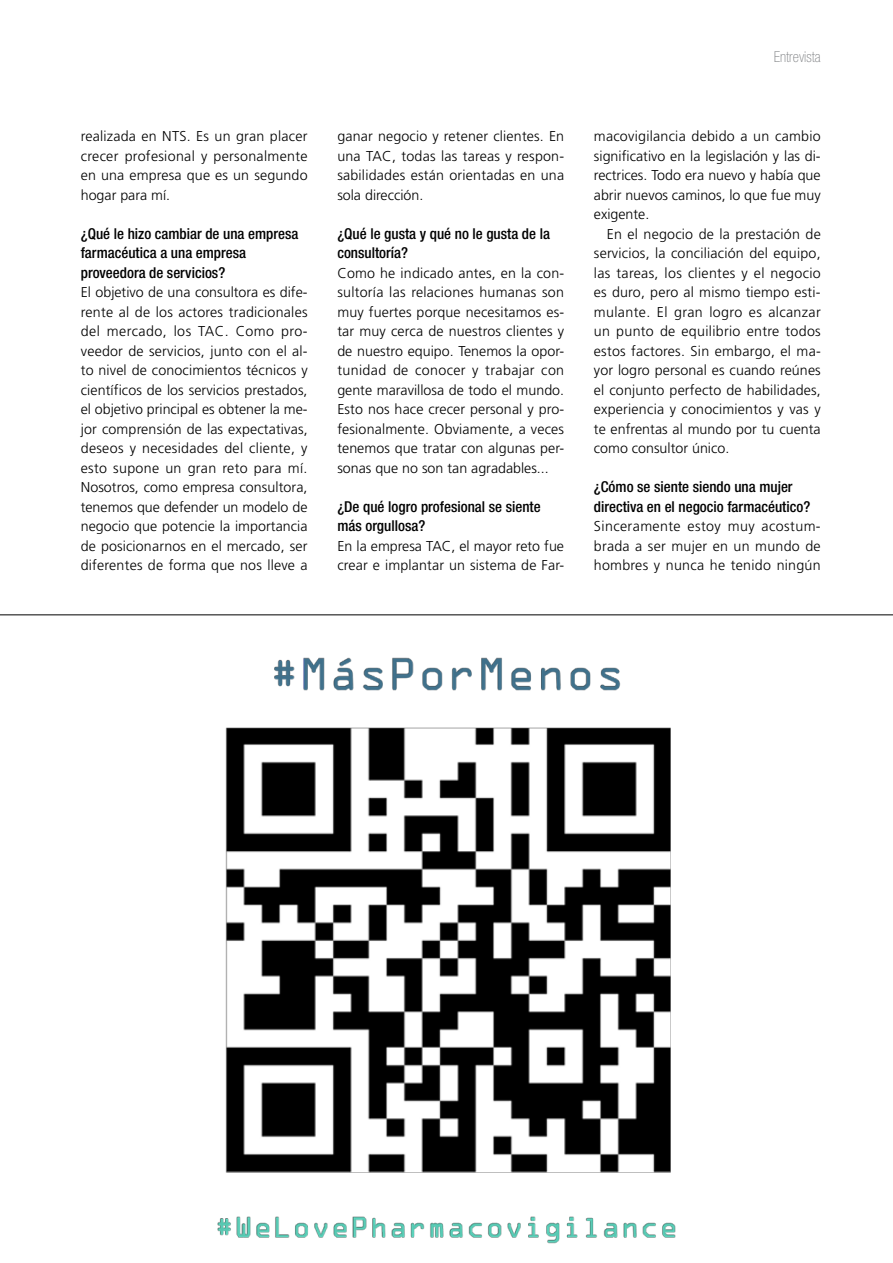
<style>
.page{position:relative;width:893px;height:1263px;background:#fff}
.page>*{position:absolute;margin:0;border:0;box-sizing:border-box;transform-origin:0 0}
.t1{font:500 condensed 15px/19.5px "Helvetica Neue LT Std";color:#000}
.t2{font:100 condensed 15px "Helvetica Neue LT Std";color:#808285}
.t3{font:300 14.25px/19.5px "Frutiger";letter-spacing:.005em;color:#000;text-align:justify}
</style>
<div class="page">
<hr style="left:0;top:614px;width:893px;height:1px;background:#000">
<img style="left:217px;top:657px;width:459px;height:587px">
<p class="t3" style="left:81px;top:127px;width:228px">realizada en NTS. Es un gran placer crecer profesional y personalmente en una empresa que es un segundo hogar para mí.</p>
<p class="t1" style="left:81px;top:224px;width:219px">¿Qué le hizo cambiar de una empresa farmacéutica a una empresa proveedora de servicios?</p>
<p class="t3" style="left:81px;top:283px;width:228px">El objetivo de una consultora es dife&shy;rente al de los actores tradicionales del mercado, los TAC. Como pro&shy;veedor de servicios, junto con el al&shy;to nivel de conocimientos técnicos y científicos de los servicios prestados, el objetivo principal es obtener la me&shy;jor comprensión de las expectativas, deseos y necesidades del cliente, y esto supone un gran reto para mí.<br>Nosotros, como empresa consultora, tenemos que defender un modelo de negocio que potencie la importancia de posicionarnos en el mercado, ser diferentes de forma que nos lleve a</p>
<p class="t3" style="left:337px;top:127px;width:228px">ganar negocio y retener clientes. En una TAC, todas las tareas y respon&shy;sabilidades están orientadas en una sola dirección.</p>
<p class="t1" style="left:337px;top:224px;width:214px">¿Qué le gusta y qué no le gusta de la consultoría?</p>
<p class="t3" style="left:337px;top:263px;width:228px">Como he indicado antes, en la con&shy;sultoría las relaciones humanas son muy fuertes porque necesitamos es&shy;tar muy cerca de nuestros clientes y de nuestro equipo. Tenemos la opor&shy;tunidad de conocer y trabajar con gente maravillosa de todo el mundo.<br>Esto nos hace crecer personal y pro&shy;fesionalmente. Obviamente, a veces tenemos que tratar con algunas per&shy;sonas que no son tan agradables...</p>
<p class="t1" style="left:337px;top:497px;width:205px">¿De qué logro profesional se siente más orgullosa?</p>
<p class="t3" style="left:337px;top:536px;width:228px">En la empresa TAC, el mayor reto fue crear e implantar un sistema de Far-</p>
<p class="t2" style="left:774px;top:48px;width:48px">Entrevista</p>
<p class="t3" style="left:594px;top:127px;width:228px">macovigilancia debido a un cambio significativo en la legislación y las di&shy;rectrices. Todo era nuevo y había que abrir nuevos caminos, lo que fue muy exigente.</p>
<p class="t3" style="left:594px;top:224px;width:228px;text-indent:13px">En el negocio de la prestación de servicios, la conciliación del equipo, las tareas, los clientes y el negocio es duro, pero al mismo tiempo esti&shy;mulante. El gran logro es alcanzar un punto de equilibrio entre todos estos factores. Sin embargo, el ma&shy;yor logro personal es cuando reúnes el conjunto perfecto de habilidades, experiencia y conocimientos y vas y te enfrentas al mundo por tu cuenta como consultor único.</p>
<p class="t1" style="left:594px;top:477px;width:218px">¿Cómo se siente siendo una mujer directiva en el negocio farmacéutico?</p>
<p class="t3" style="left:594px;top:517px;width:228px">Sinceramente estoy muy acostum&shy;brada a ser mujer en un mundo de hombres y nunca he tenido ningún</p>
</div>
